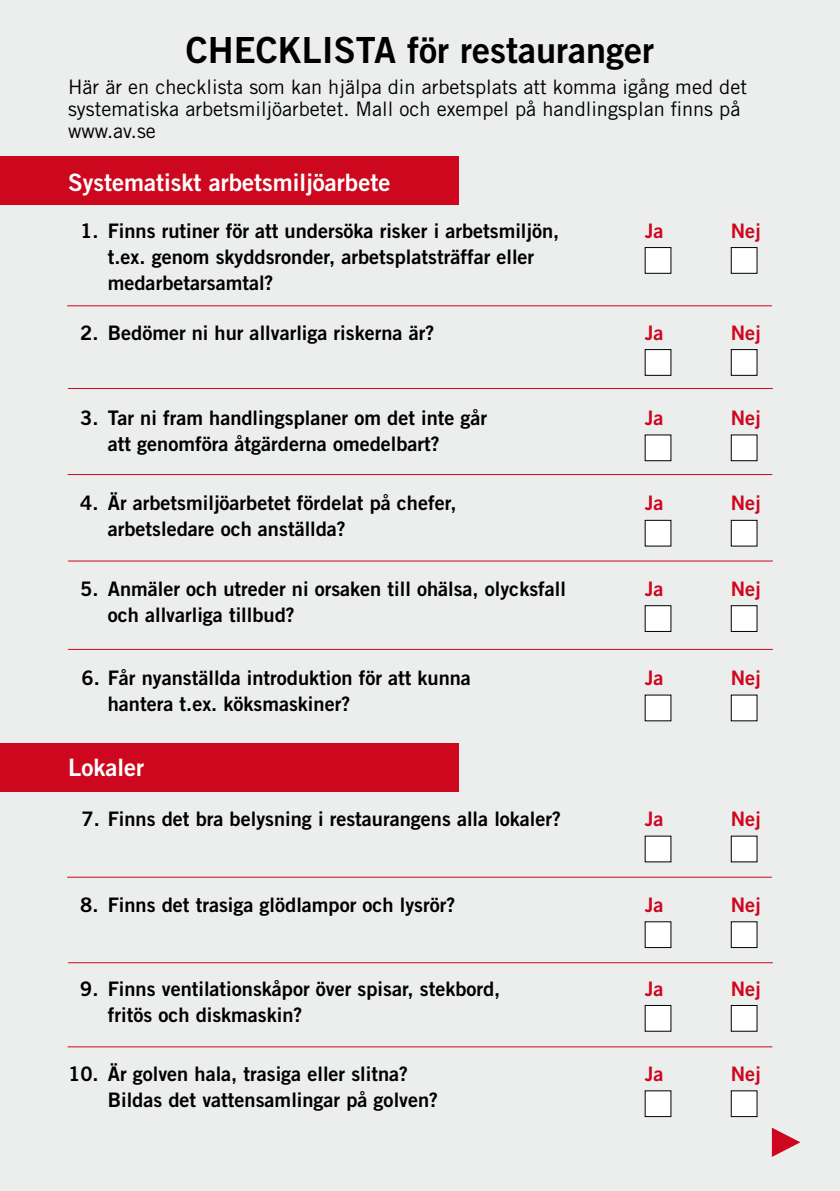
<style>
.page{position:relative;width:840px;height:1191px;background:#fff}
.page>*{position:absolute;margin:0;border:0;box-sizing:border-box;transform-origin:0 0}
.t1{font:36px "Trade Gothic Bold Two";color:#000}
.t2{font:24px "Trade Gothic Bold Two";color:#fff}
.t3{font:20px/26px "Trade Gothic Bold Two";color:#000}
.t4{font:20px/22px "Trade Gothic";color:#000}
.t5{font:20px "Trade Gothic Bold Two";color:#cd071e}
</style>
<div class="page">
<div style="left:0;top:0;width:839px;height:1191px;background:#eceded"></div>
<div style="left:0;top:156px;width:458px;height:49px;background:#cd071e"></div>
<svg style="left:771px;top:1127px;width:28px;height:30px"></svg>
<div style="left:0;top:743px;width:458px;height:49px;background:#cd071e"></div>
<div style="left:644px;top:247px;width:26px;height:26px;background:#fff"></div>
<div style="left:644px;top:247px;width:27px;height:27px;border:1px solid #000"></div>
<div style="left:730px;top:247px;width:26px;height:26px;background:#fff"></div>
<div style="left:730px;top:247px;width:27px;height:27px;border:1px solid #000"></div>
<div style="left:644px;top:349px;width:26px;height:26px;background:#fff"></div>
<div style="left:644px;top:349px;width:27px;height:27px;border:1px solid #000"></div>
<div style="left:730px;top:349px;width:26px;height:26px;background:#fff"></div>
<div style="left:730px;top:349px;width:27px;height:27px;border:1px solid #000"></div>
<div style="left:644px;top:435px;width:26px;height:26px;background:#fff"></div>
<div style="left:730px;top:435px;width:26px;height:26px;background:#fff"></div>
<div style="left:730px;top:434px;width:27px;height:27px;border:1px solid #000"></div>
<div style="left:644px;top:520px;width:26px;height:26px;background:#fff"></div>
<div style="left:730px;top:520px;width:26px;height:26px;background:#fff"></div>
<div style="left:730px;top:520px;width:27px;height:26px;border:1px solid #000"></div>
<div style="left:644px;top:605px;width:26px;height:26px;background:#fff"></div>
<div style="left:644px;top:605px;width:27px;height:27px;border:1px solid #000"></div>
<div style="left:730px;top:605px;width:26px;height:26px;background:#fff"></div>
<div style="left:730px;top:605px;width:27px;height:27px;border:1px solid #000"></div>
<div style="left:644px;top:695px;width:26px;height:26px;background:#fff"></div>
<div style="left:730px;top:695px;width:26px;height:26px;background:#fff"></div>
<div style="left:644px;top:836px;width:26px;height:26px;background:#fff"></div>
<div style="left:730px;top:836px;width:26px;height:26px;background:#fff"></div>
<div style="left:644px;top:921px;width:26px;height:26px;background:#fff"></div>
<div style="left:730px;top:921px;width:26px;height:26px;background:#fff"></div>
<div style="left:730px;top:921px;width:27px;height:27px;border:1px solid #000"></div>
<div style="left:644px;top:1005px;width:26px;height:26px;background:#fff"></div>
<div style="left:730px;top:1005px;width:26px;height:26px;background:#fff"></div>
<div style="left:730px;top:1005px;width:27px;height:26px;border:1px solid #000"></div>
<div style="left:644px;top:1090px;width:26px;height:26px;background:#fff"></div>
<div style="left:730px;top:1090px;width:26px;height:26px;background:#fff"></div>
<div style="left:730px;top:1090px;width:27px;height:27px;border:1px solid #000"></div>
<hr style="left:67px;top:305px;width:704px;height:1px;background:#cd071e">
<hr style="left:68px;top:388px;width:704px;height:1px;background:#cd071e">
<hr style="left:68px;top:474px;width:703px;height:1px;background:#cd071e">
<hr style="left:68px;top:560px;width:704px;height:1px;background:#cd071e">
<hr style="left:68px;top:649px;width:704px;height:1px;background:#cd071e">
<hr style="left:67px;top:876px;width:704px;height:1px;background:#cd071e">
<hr style="left:68px;top:962px;width:704px;height:1px;background:#cd071e">
<hr style="left:68px;top:1046px;width:703px;height:1px;background:#cd071e">
<h1 class="t1" style="left:186px;top:28px;width:469px">CHECKLISTA för restauranger</h1>
<p class="t4" style="left:68px;top:75px;width:680px">Här är en checklista som kan hjälpa din arbetsplats att komma igång med det systematiska arbetsmiljöarbetet. Mall och exempel på handlingsplan finns på www.av.se</p>
<p class="t2" style="left:68px;top:167px;width:323px">Systematiskt arbetsmiljöarbete</p>
<p class="t3" style="left:80px;top:217px;width:480px">1. Finns rutiner för att undersöka risker i arbetsmiljön,</p>
<p class="t5" style="left:644px;top:218px;width:20px">Ja</p>
<p class="t5" style="left:730px;top:218px;width:31px">Nej</p>
<p class="t3" style="left:108px;top:243px;width:427px">t.ex. genom skyddsronder, arbetsplatsträffar eller medarbetarsamtal?</p>
<p class="t3" style="left:80px;top:319px;width:355px">2. Bedömer ni hur allvarliga riskerna är?</p>
<p class="t5" style="left:644px;top:320px;width:20px">Ja</p>
<p class="t5" style="left:730px;top:320px;width:31px">Nej</p>
<p class="t3" style="left:80px;top:404px;width:408px">3. Tar ni fram handlingsplaner om det inte går</p>
<p class="t5" style="left:644px;top:405px;width:20px">Ja</p>
<p class="t5" style="left:730px;top:405px;width:31px">Nej</p>
<p class="t3" style="left:108px;top:430px;width:333px">att genomföra åtgärderna omedelbart?</p>
<p class="t3" style="left:80px;top:490px;width:377px">4. Är arbetsmiljöarbetet fördelat på chefer,</p>
<p class="t5" style="left:644px;top:491px;width:20px">Ja</p>
<p class="t5" style="left:730px;top:491px;width:31px">Nej</p>
<p class="t3" style="left:108px;top:516px;width:239px">arbetsledare och anställda?</p>
<p class="t3" style="left:80px;top:575px;width:487px">5. Anmäler och utreder ni orsaken till ohälsa, olycksfall</p>
<p class="t5" style="left:644px;top:576px;width:20px">Ja</p>
<p class="t5" style="left:730px;top:576px;width:31px">Nej</p>
<p class="t3" style="left:108px;top:601px;width:188px">och allvarliga tillbud?</p>
<p class="t3" style="left:81px;top:664px;width:391px">6. Får nyanställda introduktion för att kunna</p>
<p class="t5" style="left:644px;top:665px;width:20px">Ja</p>
<p class="t5" style="left:730px;top:665px;width:31px">Nej</p>
<p class="t3" style="left:108px;top:690px;width:244px">hantera t.ex. köksmaskiner?</p>
<p class="t2" style="left:68px;top:753px;width:78px">Lokaler</p>
<p class="t3" style="left:81px;top:805px;width:481px">7. Finns det bra belysning i restaurangens alla lokaler?</p>
<p class="t5" style="left:644px;top:806px;width:20px">Ja</p>
<p class="t5" style="left:730px;top:806px;width:31px">Nej</p>
<p class="t3" style="left:80px;top:891px;width:376px">8. Finns det trasiga glödlampor och lysrör?</p>
<p class="t5" style="left:644px;top:892px;width:20px">Ja</p>
<p class="t5" style="left:730px;top:892px;width:31px">Nej</p>
<p class="t3" style="left:80px;top:975px;width:421px">9. Finns ventilationskåpor över spisar, stekbord,</p>
<p class="t5" style="left:644px;top:976px;width:20px">Ja</p>
<p class="t5" style="left:730px;top:976px;width:31px">Nej</p>
<p class="t3" style="left:108px;top:1001px;width:196px">fritös och diskmaskin?</p>
<p class="t3" style="left:68px;top:1060px;width:341px">10. Är golven hala, trasiga eller slitna?</p>
<p class="t5" style="left:644px;top:1061px;width:20px">Ja</p>
<p class="t5" style="left:730px;top:1061px;width:31px">Nej</p>
<p class="t3" style="left:108px;top:1086px;width:331px">Bildas det vattensamlingar på golven?</p>
</div>
